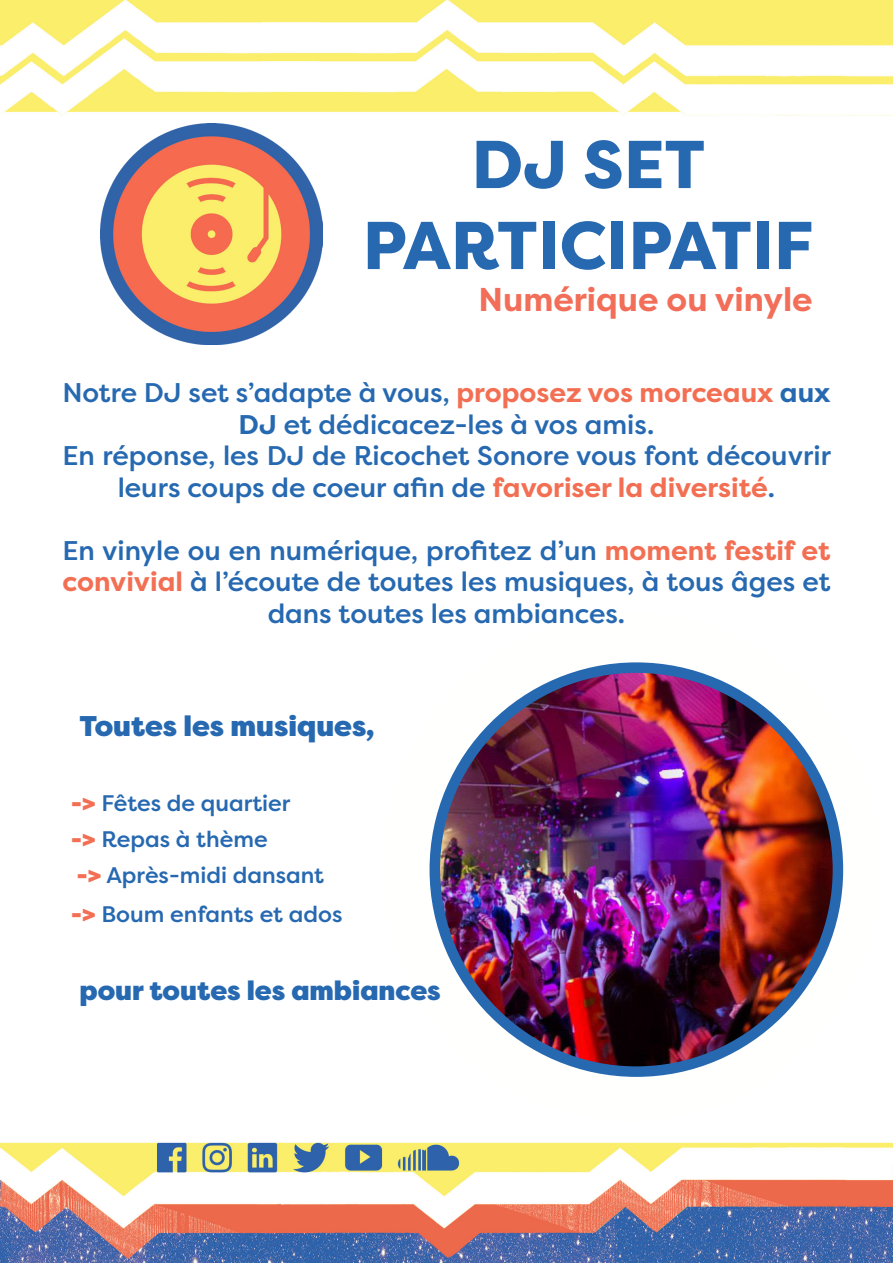
<style>
.page{position:relative;width:893px;height:1263px;background:#fff}
.page>*{position:absolute;margin:0;border:0;box-sizing:border-box;transform-origin:0 0}
.t1{font:800 67.5px/81px "Filson Pro";color:#2669b1;text-align:center}
.t2{font:700 33px "Filson Pro";color:#f26e58}
.t3{font:900 28.5px "Filson Pro";color:#2669b1}
.t4{font:500 27px/31.5px "Filson Pro";color:#2669b1;text-align:center}
.t5{font:900 27px "Filson Pro";color:#2669b1}
.t6{font:500 22.5px/36px "Filson Pro";color:#2669b1}
.s1{font-weight:700;color:#f36f53}
.s2{font-weight:700}
.s3{font-weight:900;color:#f36f53}
</style>
<div class="page">
<img style="left:0;top:0;width:893px;height:1263px">
<img style="left:101px;top:123px;width:221px;height:222px">
<img style="left:435px;top:668px;width:403px;height:402px">
<div style="left:430px;top:662px;width:413px;height:415px;border:10px solid #2669b1;border-radius:50%"></div>
<h1 class="t1" style="left:363px;top:125px;width:452px">DJ SET<br>PARTICIPATIF</h1>
<p class="t2" style="left:479px;top:281px;width:335px">Numérique ou vinyle</p>
<p class="t4" style="left:62px;top:378px;width:770px">Notre DJ set s’adapte à vous, <span class="s1">proposez vos morceaux</span> <span class="s2">aux DJ</span> et dédicacez-les à vos amis.<br>En réponse, les DJ de Ricochet Sonore vous font découvrir leurs coups de coeur afin de <span class="s1">favoriser la diversité</span>.</p>
<p class="t4" style="left:62px;top:535px;width:769px">En vinyle ou en numérique, profitez d’un <span class="s1">moment festif et convivial</span> à l’écoute de toutes les musiques, à tous âges et dans toutes les ambiances.</p>
<p class="t3" style="left:80px;top:709px;width:297px">Toutes les musiques,</p>
<p class="t6" style="left:71px;top:785px;width:255px"><span class="s3">-&gt;</span> Fêtes de quartier<br><span class="s3">-&gt;</span> Repas à thème<br><span class="s3">-&gt;</span> Après-midi dansant</p>
<p class="t6" style="left:71px;top:896px;width:273px"><span class="s3">-&gt;</span> Boum enfants et ados</p>
<p class="t5" style="left:80px;top:975px;width:363px">pour toutes les ambiances</p>
</div>
